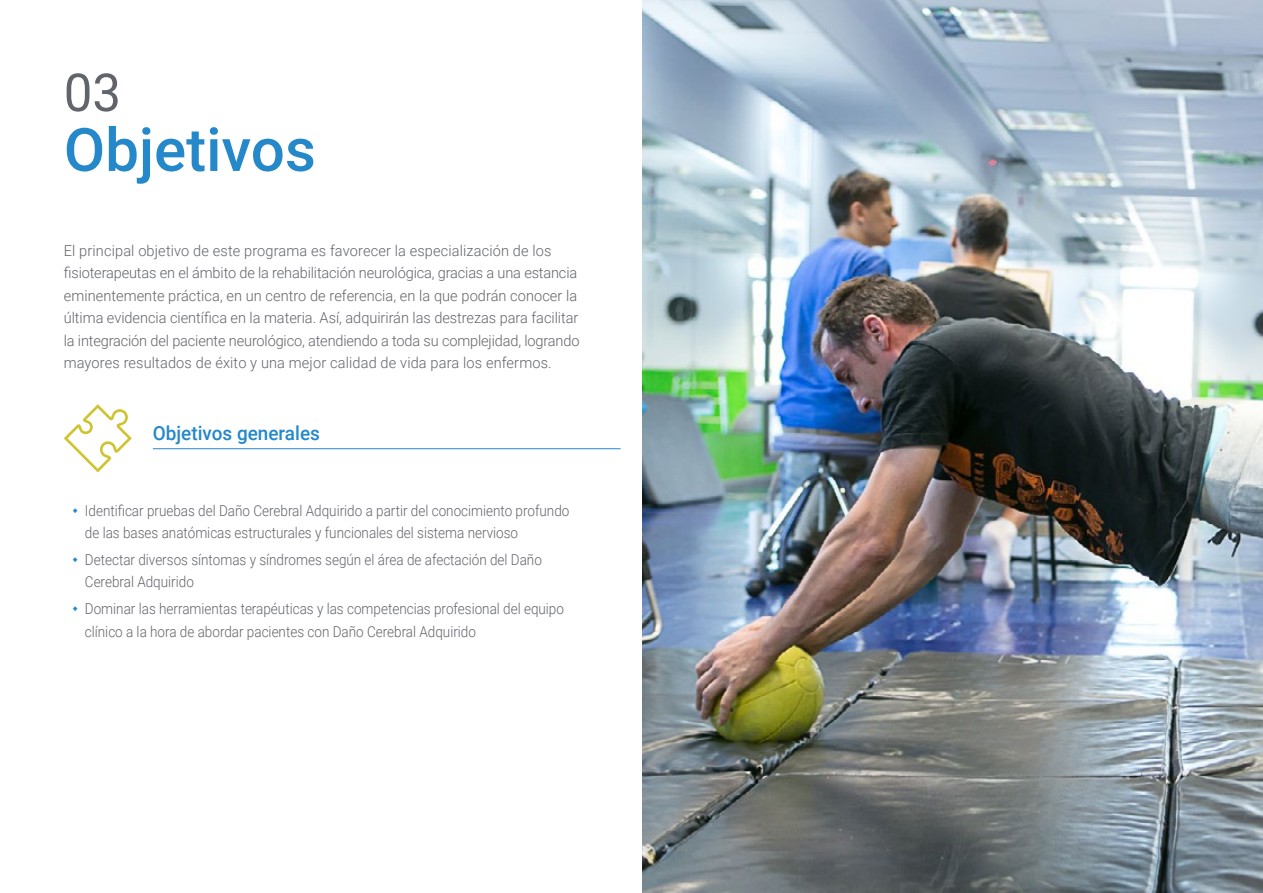
<style>
.page{position:relative;width:1263px;height:893px;background:#fff}
.page>*{position:absolute;margin:0;border:0;box-sizing:border-box;transform-origin:0 0}
.t1{font:500 60px "Roboto";color:#2488c9}
.t2{font:52.5px "Roboto";color:#61646a}
.t3{font:500 19.5px "Roboto";color:#2488c9}
.t4{font:300 15px/22.5px "Roboto";color:#61646a}
.t5{font:300 15px/22.5px "Roboto";color:#61646a;scale:.9 1}
</style>
<div class="page">
<img style="left:642px;top:0;width:621px;height:893px">
<hr style="left:153px;top:448px;width:468px;height:1px;background:#2488c9">
<svg style="left:64px;top:404px;width:68px;height:68px"></svg>
<h2 class="t2" style="left:64px;top:56px;width:59px">03</h2>
<h1 class="t1" style="left:64px;top:108px;width:254px">Objetivos</h1>
<p class="t4" style="left:64px;top:239px;width:517px">El principal objetivo de este programa es favorecer la especialización de los fisioterapeutas en el ámbito de la rehabilitación neurológica, gracias a una estancia eminentemente práctica, en un centro de referencia, en la que podrán conocer la última evidencia científica en la materia. Así, adquirirán las destrezas para facilitar la integración del paciente neurológico, atendiendo a toda su complejidad, logrando mayores resultados de éxito y una mejor calidad de vida para los enfermos.</p>
<h3 class="t3" style="left:153px;top:420px;width:169px">Objetivos generales</h3>
<p class="t5" style="left:85px;top:498px;width:540px">Identificar pruebas del Daño Cerebral Adquirido a partir del conocimiento profundo de las bases anatómicas estructurales y funcionales del sistema nervioso</p>
<p class="t5" style="left:85px;top:548px;width:509px">Detectar diversos síntomas y síndromes según el área de afectación del Daño<br>Cerebral Adquirido</p>
<p class="t5" style="left:85px;top:597px;width:534px">Dominar las herramientas terapéuticas y las competencias profesional del equipo clínico a la hora de abordar pacientes con Daño Cerebral Adquirido</p>
</div>
